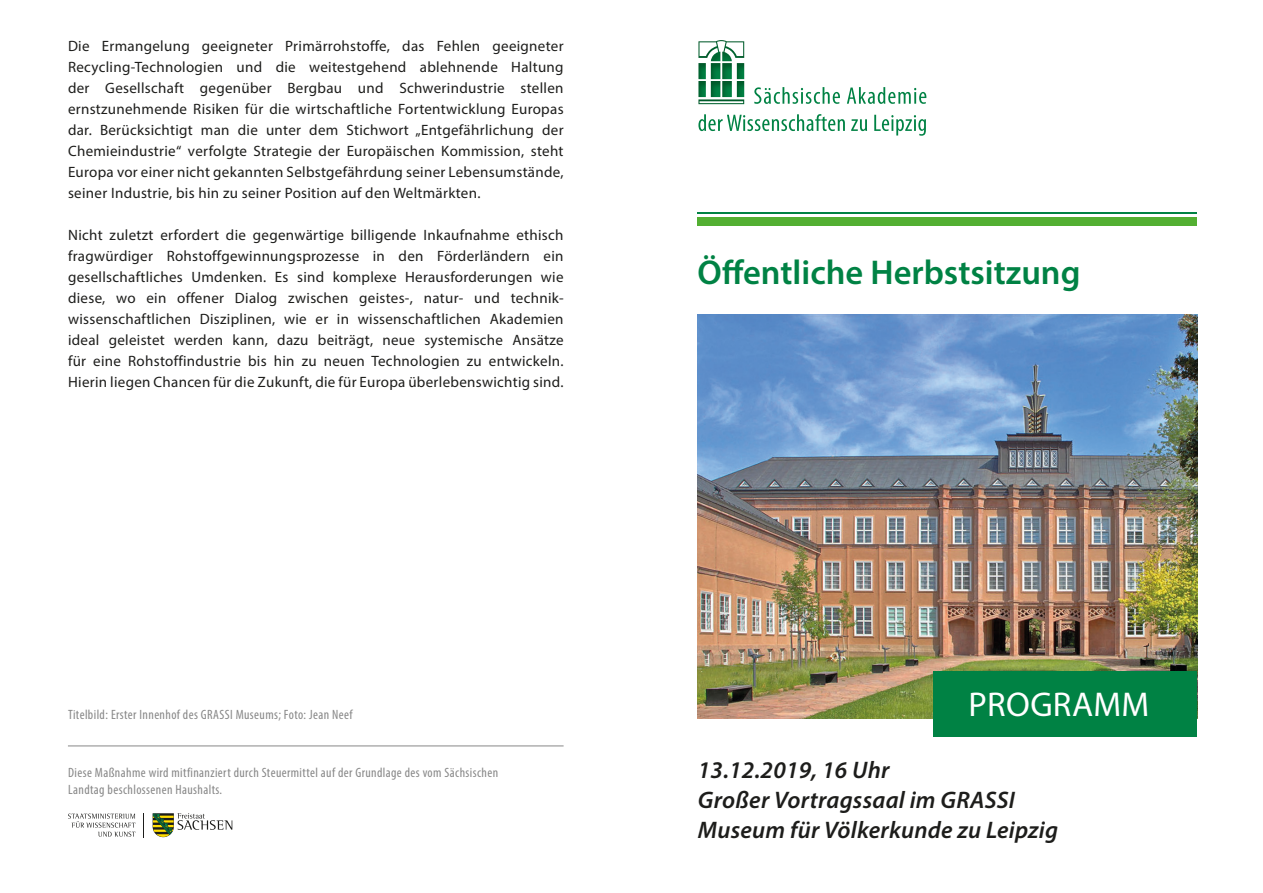
<style>
.page{position:relative;width:1263px;height:893px;background:#fff}
.page>*{position:absolute;margin:0;border:0;box-sizing:border-box;transform-origin:0 0}
.t1{font:600 34.5px "Myriad Pro";color:#008244}
.t2{font:34.5px "Myriad Pro";letter-spacing:.01em;color:#fff}
.t3{font:italic 600 24px/30px "Myriad Pro";letter-spacing:.01em;color:#1d1d1b}
.t4{font:15px/21px "Myriad Pro";letter-spacing:.02em;color:#1d1d1b;text-align:justify}
.t5{font:condensed 13.5px/16.5px "Myriad Pro";letter-spacing:.03em;color:#878787}
</style>
<div class="page">
<img style="left:697px;top:315px;width:500px;height:404px">
<svg style="left:754px;top:87px;width:172px;height:17px"></svg>
<svg style="left:698px;top:114px;width:228px;height:22px"></svg>
<img style="left:698px;top:40px;width:46px;height:21px">
<img style="left:698px;top:63px;width:8px;height:16px">
<img style="left:711px;top:63px;width:9px;height:16px">
<img style="left:722px;top:63px;width:10px;height:16px">
<img style="left:737px;top:63px;width:7px;height:16px">
<img style="left:698px;top:81px;width:8px;height:16px">
<img style="left:711px;top:81px;width:9px;height:16px">
<img style="left:722px;top:81px;width:10px;height:16px">
<img style="left:737px;top:81px;width:7px;height:16px">
<img style="left:698px;top:99px;width:46px;height:5px">
<div style="left:933px;top:671px;width:264px;height:65px;background:#008244"></div>
<svg style="left:153px;top:813px;width:79px;height:24px"></svg>
<svg style="left:143px;top:813px;width:1px;height:25px"></svg>
<svg style="left:68px;top:814px;width:67px;height:23px"></svg>
<hr style="left:68px;top:746px;width:496px;height:1px;background:#878787">
<div style="left:697px;top:217px;width:500px;height:8px;background:#53af32"></div>
<hr style="left:697px;top:213px;width:500px;height:1px;background:#008244">
<p class="t4" style="left:68px;top:35px;width:497px">Die Ermangelung geeigneter Primärrohstoffe, das Fehlen geeigneter Recycling-Technologien und die weitestgehend ablehnende Haltung der Gesellschaft gegenüber Bergbau und Schwerindustrie stellen ernstzunehmende Risiken für die wirtschaftliche Fortentwicklung Europas dar. Berücksichtigt man die unter dem Stichwort „Entgefährlichung der Chemieindustrie“ verfolgte Strategie der Europäischen Kommission, steht Europa vor einer nicht gekannten Selbstgefährdung seiner Lebensumstände, seiner Industrie, bis hin zu seiner Position auf den Weltmärkten.</p>
<p class="t4" style="left:68px;top:224px;width:497px">Nicht zuletzt erfordert die gegenwärtige billigende Inkaufnahme ethisch fragwürdiger Rohstoffgewinnungsprozesse in den Förderländern ein gesellschaftliches Umdenken. Es sind komplexe Herausforderungen wie diese, wo ein offener Dialog zwischen geistes-, natur- und technik&shy;wissenschaftlichen Disziplinen, wie er in wissenschaftlichen Akademien ideal geleistet werden kann, dazu beiträgt, neue systemische Ansätze für eine Rohstoffindustrie bis hin zu neuen Technologien zu entwickeln.<br>Hierin liegen Chancen für die Zukunft, die für Europa überlebenswichtig sind.</p>
<p class="t5" style="left:68px;top:706px;width:286px">Titelbild: Erster Innenhof des GRASSI Museums; Foto: Jean Neef</p>
<p class="t5" style="left:68px;top:764px;width:432px">Diese Maßnahme wird mitfinanziert durch Steuermittel auf der Grundlage des vom Sächsischen<br>Landtag beschlossenen Haushalts.</p>
<h1 class="t1" style="left:697px;top:250px;width:385px">Öffentliche Herbstsitzung</h1>
<h1 class="t2" style="left:968px;top:683px;width:182px">PROGRAMM</h1>
<h2 class="t3" style="left:698px;top:754px;width:362px">13.12.2019, 16 Uhr<br>Großer Vortragssaal im GRASSI<br>Museum für Völkerkunde zu Leipzig</h2>
</div>
